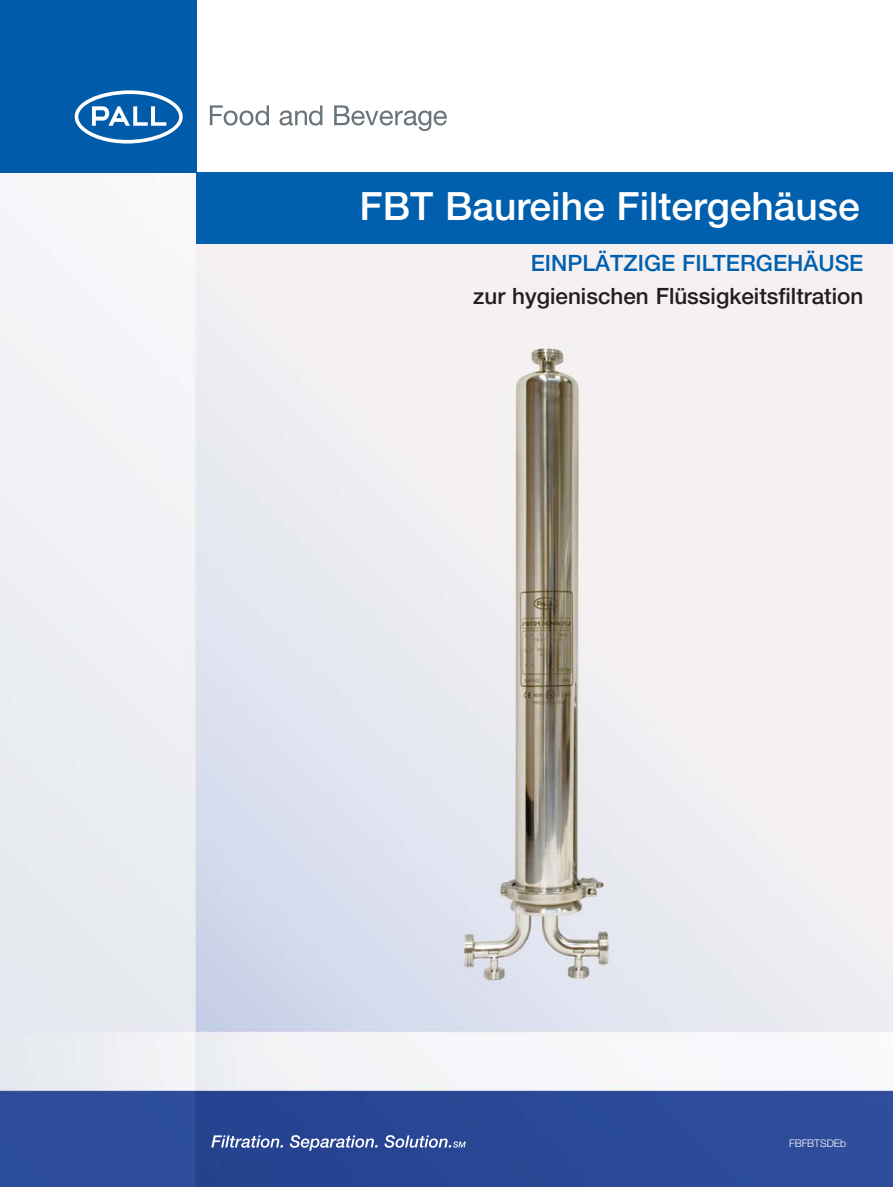
<style>
.page{position:relative;width:893px;height:1187px;background:#fff}
.page>*{position:absolute;margin:0;border:0;box-sizing:border-box;transform-origin:0 0}
.t1{font:500 39px "Helvetica Neue";color:#fff}
.t2{font:500 22.5px "Helvetica Neue";color:#231f20}
.t3{font:500 22.5px "Helvetica Neue";color:#0060ae}
.t4{font:300 10.5px "Helvetica Neue";color:#fff}
</style>
<div class="page">
<img style="left:0;top:172px;width:893px;height:1014px">
<div style="left:0;top:0;width:196px;height:172px;background:#005cab"></div>
<svg style="left:75px;top:90px;width:108px;height:53px"></svg>
<svg style="left:210px;top:105px;width:59px;height:20px"></svg>
<svg style="left:279px;top:105px;width:43px;height:20px"></svg>
<svg style="left:334px;top:105px;width:113px;height:26px"></svg>
<svg style="left:211px;top:1135px;width:72px;height:12px"></svg>
<svg style="left:290px;top:1134px;width:88px;height:16px"></svg>
<svg style="left:384px;top:1134px;width:82px;height:13px"></svg>
<div style="left:197px;top:172px;width:696px;height:72px;background:#0060ae"></div>
<h1 class="t1" style="left:360px;top:192px;width:502px">FBT Baureihe Filtergehäuse</h1>
<p class="t3" style="left:531px;top:255px;width:334px">EINPLÄTZIGE FILTERGEHÄUSE</p>
<p class="t2" style="left:473px;top:288px;width:392px">zur hygienischen Flüssigkeitsfiltration</p>
<p class="t4" style="left:789px;top:1139px;width:59px">FBFBTSDEb</p>
</div>
